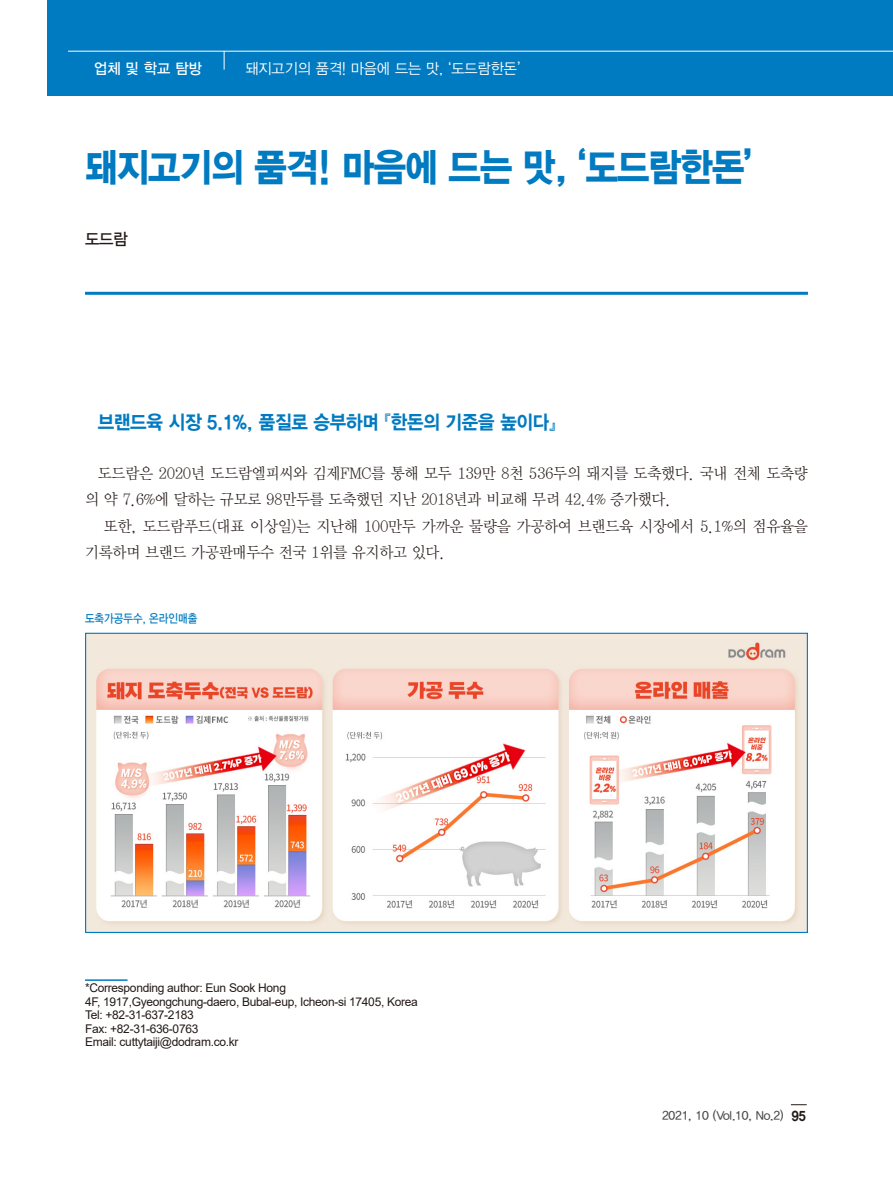
<style>
.page{position:relative;width:893px;height:1191px;background:#fff}
.page>*{position:absolute;margin:0;border:0;box-sizing:border-box;transform-origin:0 0}
.t1{font:39px "YDVYGO36";letter-spacing:-.02em;color:#007ac0;scale:.9 1}
.t2{font:19.5px "YDVYGO35";letter-spacing:-.015em;color:#007ac0;scale:.92 1}
.t3{font:16.5px "YDVYGO33";color:#231916;scale:.95 1}
.t4{font:15.75px/26.4px "YDVY Mj O32";letter-spacing:-.02em;color:#231916;scale:.95 1}
.t5{font:15px "YDVYGO32";color:#fff;scale:.95 1}
.t6{font:15px "YDVYGO33";color:#fff;scale:.96 1}
.t7{font:12px "Arial";letter-spacing:-.025em;color:#231916}
.t8{font:12px "YDVYGO33";letter-spacing:-.015em;color:#4d4a4a}
.t9{font:12px "YDVYGO33";color:#007ac0;scale:.87 1}
.s1{font-family:"YDVYGO36";font-size:13.5px;color:#231916}
</style>
<div class="page">
<svg style="left:791px;top:1104px;width:16px;height:1px"></svg>
<div style="left:47px;top:0;width:846px;height:95px;background:#007ac0"></div>
<hr style="left:68px;top:51px;width:825px;height:1px;background:#fff">
<svg style="left:224px;top:51px;width:1px;height:19px"></svg>
<hr style="left:85px;top:292px;width:723px;height:3px;background:#007ac0">
<hr style="left:85px;top:979px;width:43px;height:2px;background:#007ac0">
<img style="left:87px;top:634px;width:719px;height:297px">
<p class="t6" style="left:94px;top:58px;width:114px">업체 및 학교 탐방</p>
<p class="t5" style="left:245px;top:58px;width:291px">돼지고기의 품격! 마음에 드는 맛, ‘도드람한돈’</p>
<p class="t1" style="left:85px;top:141px;width:743px">돼지고기의 품격! 마음에 드는 맛, ‘도드람한돈’</p>
<p class="t3" style="left:85px;top:228px;width:47px">도드람</p>
<p class="t2" style="left:98px;top:409px;width:499px">브랜드육 시장 5.1%, 품질로 승부하며 『한돈의 기준을 높이다』</p>
<p class="t4" style="left:85px;top:459px;width:762px;text-indent:13px">도드람은 2020년 도드람엘피씨와 김제FMC를 통해 모두 139만 8천 536두의 돼지를 도축했다. 국내 전체 도축량 의 약 7.6%에 달하는 규모로 98만두를 도축했던 지난 2018년과 비교해 무려 42.4% 증가했다.</p>
<p class="t4" style="left:85px;top:511px;width:762px;text-indent:19px">또한, 도드람푸드(대표 이상일)는 지난해 100만두 가까운 물량을 가공하여 브랜드육 시장에서 5.1%의 점유율을 기록하며 브랜드 가공판매두수 전국 1위를 유지하고 있다.</p>
<p class="t9" style="left:85px;top:610px;width:131px">도축가공두수, 온라인매출</p>
<p class="t7" style="left:85px;top:980px;width:202px">*Corresponding author: Eun Sook Hong</p>
<p class="t7" style="left:85px;top:993px;width:334px">4F, 1917,Gyeongchung-daero, Bubal-eup, Icheon-si 17405, Korea</p>
<p class="t7" style="left:85px;top:1007px;width:110px">Tel: +82-31-637-2183</p>
<p class="t7" style="left:85px;top:1020px;width:115px">Fax: +82-31-636-0763</p>
<p class="t7" style="left:85px;top:1034px;width:155px">Email: cuttytaiji@dodram.co.kr</p>
<p class="t8" style="left:662px;top:1106px;width:145px">2021, 10 (Vol.10, No.2) <span class="s1">95</span></p>
</div>
